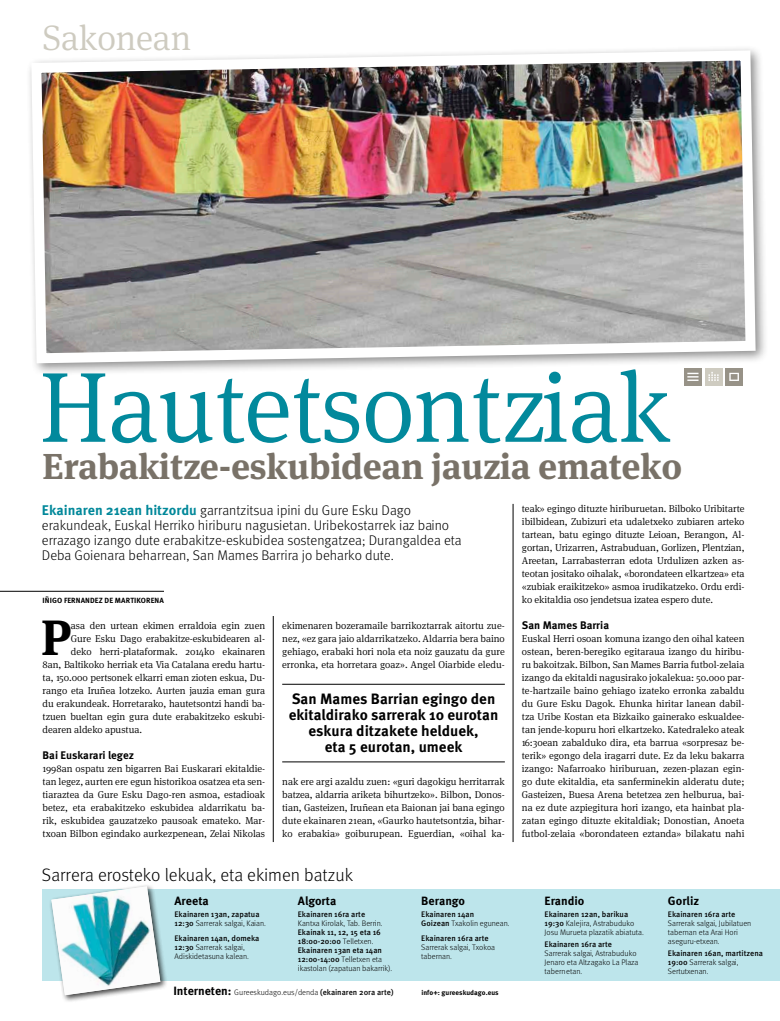
<style>
.page{position:relative;width:780px;height:1021px;background:#fff}
.page>*{position:absolute;margin:0;border:0;box-sizing:border-box;transform-origin:0 0}
.t1{font:300 100px "Hiruka Serif";letter-spacing:-.01em;color:#02899c}
.t2{font:700 49.5px "Hiruka Serif";color:#000}
.t3{font:700 36px "Hiruka Serif";letter-spacing:-.005em;color:#797268}
.t4{font:300 35.4px "Hiruka Serif";letter-spacing:-.005em;color:#cecbc0}
.t5{font:300 18px "Hiruka";color:#000}
.t6{font:700 15px/16px "Hiruka";color:#000;text-align:center}
.t7{font:300 14px/15px "Hiruka";color:#000}
.t8{font:700 12px "Hiruka";color:#000}
.t9{font:700 11px "Hiruka";color:#000}
.t10{font:300 10px/13px "Hiruka Serif";letter-spacing:-.005em;color:#000;text-align:justify}
.t11{font:300 8px/9px "Hiruka";color:#000}
.t12{font:500 8px/9px "Hiruka";color:#000}
.t13{font:700 7.5px "Hiruka";letter-spacing:.01em;color:#000}
.t14{font:700 7px "Hiruka";letter-spacing:.005em;color:#000}
.s1{font-weight:700;color:#00889a}
.s2{font-weight:300}
.s3{font-weight:500}
.s4{font-weight:700;font-size:12px}
</style>
<div class="page">
<div style="left:26px;top:45px;width:742px;height:331px;background:#000;opacity:.45"></div>
<img style="left:26px;top:45px;width:734px;height:323px">
<div style="left:43px;top:889px;width:737px;height:91px;background:#bde5eb"></div>
<div style="left:49px;top:884px;width:119px;height:119px;background:#000;opacity:.75"></div>
<img style="left:51px;top:886px;width:109px;height:109px">
<hr style="left:513px;top:504px;width:1px;height:338px;background:#000">
<hr style="left:273px;top:616px;width:1px;height:226px;background:#000">
<hr style="left:282px;top:684px;width:223px;height:1px;background:#000">
<hr style="left:282px;top:761px;width:223px;height:1px;background:#000">
<hr style="left:0;top:591px;width:164px;height:1px;background:#000">
<div style="left:704px;top:368px;width:18px;height:17px;background:#cecbc0"></div>
<svg style="left:708px;top:372px;width:10px;height:9px"></svg>
<div style="left:684px;top:368px;width:17px;height:17px;background:#979287"></div>
<svg style="left:687px;top:373px;width:11px;height:8px"></svg>
<div style="left:725px;top:368px;width:17px;height:17px;background:#979287"></div>
<svg style="left:729px;top:373px;width:9px;height:8px"></svg>
<h3 class="t4" style="left:43px;top:12px;width:150px">Sakonean</h3>
<h1 class="t1" style="left:39px;top:335px;width:633px">Hautetsontziak</h1>
<h3 class="t3" style="left:43px;top:438px;width:641px">Erabakitze-eskubidean jauzia emateko</h3>
<p class="t7" style="left:42px;top:503px;width:421px"><span class="s1">Ekainaren 21ean hitzordu</span> garrantzitsua ipini du Gure Esku Dago erakundeak, Euskal Herriko hiriburu nagusietan. Uribekostarrek iaz baino errazago izango dute erabakitze-eskubidea sostengatzea; Durangaldea eta Deba Goienara beharrean, San Mames Barrira jo beharko dute.</p>
<p class="t13" style="left:43px;top:594px;width:123px">IÑIGO FERNANDEZ DE MARTIKORENA</p>
<h2 class="t2" style="left:41px;top:598px;width:31px">P</h2>
<p class="t10" style="left:71px;top:618px;width:196px">asa den urtean ekimen erraldoia egin zuen</p>
<p class="t10" style="left:71px;top:631px;width:196px">Gure Esku Dago erabakitze-eskubidearen al-</p>
<p class="t10" style="left:71px;top:644px;width:196px">deko herri-plataformak. 2014ko ekainaren</p>
<p class="t10" style="left:43px;top:657px;width:224px">8an, Baltikoko herriak eta Via Catalana eredu hartu-</p>
<p class="t10" style="left:43px;top:670px;width:224px">ta, 150.000 pertsonek elkarri eman zioten eskua, Du-</p>
<p class="t10" style="left:43px;top:683px;width:224px">rango eta Iruñea lotzeko. Aurten jauzia eman gura</p>
<p class="t10" style="left:43px;top:696px;width:224px">du erakundeak. Horretarako, hautetsontzi handi ba-</p>
<p class="t10" style="left:43px;top:709px;width:224px">tzuen bueltan egin gura dute erabakitzeko eskubi-</p>
<p class="t10" style="left:43px;top:722px;width:101px">dearen aldeko apustua.</p>
<p class="t9" style="left:43px;top:746px;width:93px">Bai Euskarari legez</p>
<p class="t10" style="left:43px;top:761px;width:224px">1998an ospatu zen bigarren Bai Euskarari ekitaldie&shy;tan legez, aurten ere egun historikoa osatzea eta sen&shy;tiaraztea da Gure Esku Dago-ren asmoa, estadioak betez, eta erabakitzeko eskubidea aldarrikatu ba&shy;rik, eskubidea gauzatzeko pausoak emateko. Mar&shy;txoan Bilbon egindako aurkezpenean, Zelai Nikolas</p>
<p class="t10" style="left:282px;top:618px;width:224px">ekimenaren bozeramaile barrikoztarrak aitortu zue&shy;nez, «ez gara jaio aldarrikatzeko. Aldarria bera baino gehiago, erabaki hori nola eta noiz gauzatu da gure erronka, eta horretara goaz». Angel Oiarbide eledu-</p>
<h3 class="t6" style="left:289px;top:690px;width:211px">San Mames Barrian egingo den ekitaldirako sarrerak 10 eurotan eskura ditzakete helduek,<br>eta 5 eurotan, umeek</h3>
<p class="t10" style="left:282px;top:774px;width:224px">nak ere argi azaldu zuen: «guri dagokigu herritarrak batzea, aldarria ariketa bihurtzeko». Bilbon, Donos&shy;tian, Gasteizen, Iruñean eta Baionan jai bana egingo dute ekainaren 21ean, «Gaurko hautetsontzia, bihar&shy;ko erabakia» goiburupean. Eguerdian, «oihal ka-</p>
<h3 class="t5" style="left:42px;top:863px;width:313px">Sarrera erosteko lekuak, eta ekimen batzuk</h3>
<p class="t8" style="left:174px;top:891px;width:36px">Areeta</p>
<p class="t12" style="left:174px;top:909px;width:93px">Ekainaren 13an, zapatua<br>12:30 <span class="s2">Sarrerak salgai, Kaian.</span></p>
<p class="t11" style="left:174px;top:933px;width:86px"><span class="s3">Ekainaren 14an, domeka<br>12:30</span> Sarrerak salgai,<br>Adiskidetasuna kalean.</p>
<p class="t8" style="left:298px;top:891px;width:40px">Algorta</p>
<p class="t12" style="left:298px;top:909px;width:69px">Ekainaren 16ra arte</p>
<p class="t11" style="left:298px;top:919px;width:86px">Kantxa Kirolak, Tab. Berrin.</p>
<p class="t12" style="left:298px;top:927px;width:96px">Ekainak 11, 12, 15 eta 16<br>18:00-20:00 <span class="s2">Telletxen.<br></span>Ekainaren 13an eta 14an<br>12:00-14:00 <span class="s2">Telletxen eta ikastolan (zapatuan bakarrik).</span></p>
<p class="t8" style="left:421px;top:891px;width:45px">Berango</p>
<p class="t12" style="left:421px;top:909px;width:90px">Ekainaren 14an<br>Goizean <span class="s2">Txakolin egunean.</span></p>
<p class="t12" style="left:421px;top:933px;width:69px">Ekainaren 16ra arte</p>
<p class="t11" style="left:421px;top:942px;width:75px">Sarrerak salgai, Txokoa tabernan.</p>
<p class="t11" style="left:173px;top:987px;width:221px"><span class="s4">Interneten:</span> Gureeskudago.eus/denda <span class="s3">(ekainaren 20ra arte)</span></p>
<p class="t14" style="left:421px;top:987px;width:79px">info+: gureeskudago.eus</p>
<p class="t10" style="left:522px;top:501px;width:224px">teak» egingo dituzte hiriburuetan. Bilboko Uribitarte ibilbidean, Zubizuri eta udaletxeko zubiaren arteko tartean, batu egingo dituzte Leioan, Berangon, Al&shy;gortan, Urizarren, Astrabuduan, Gorlizen, Plentzian, Areetan, Larrabasterran edota Urdulizen azken as&shy;teotan jositako oihalak, «borondateen elkartzea» eta «zubiak eraikitzeko» asmoa irudikatzeko. Ordu erdi&shy;ko ekitaldia oso jendetsua izatea espero dute.</p>
<p class="t9" style="left:522px;top:616px;width:89px">San Mames Barria</p>
<p class="t10" style="left:522px;top:631px;width:224px">Euskal Herri osoan komuna izango den oihal kateen ostean, beren-beregiko egitaraua izango du hiribu&shy;ru bakoitzak. Bilbon, San Mames Barria futbol-zelaia izango da ekitaldi nagusirako jokalekua: 50.000 par&shy;te-hartzaile baino gehiago izateko erronka zabaldu du Gure Esku Dagok. Ehunka hiritar lanean dabil&shy;tza Uribe Kostan eta Bizkaiko gainerako eskualdee&shy;tan jende-kopuru hori elkartzeko. Katedraleko ateak 16:30ean zabalduko dira, eta barrua «sorpresaz be&shy;terik» egongo dela iragarri dute. Ez da leku bakarra izango: Nafarroako hiriburuan, zezen-plazan egin&shy;go dute ekitaldia, eta sanferminekin alderatu dute; Gasteizen, Buesa Arena betetzea zen helburua, bai&shy;na ez dute azpiegitura hori izango, eta hainbat pla&shy;zatan egingo dituzte ekitaldiak; Donostian, Anoeta futbol-zelaia «borondateen eztanda» bilakatu nahi</p>
<p class="t8" style="left:544px;top:891px;width:41px">Erandio</p>
<p class="t11" style="left:544px;top:910px;width:101px"><span class="s3">Ekainaren 12an, barikua<br>19:30</span> Kalejira, Astrabuduko<br>Josu Murueta plazatik abiatuta.</p>
<p class="t12" style="left:544px;top:939px;width:69px">Ekainaren 16ra arte</p>
<p class="t11" style="left:544px;top:948px;width:95px">Sarrerak salgai, Astrabuduko<br>Jenaro eta Altzagako La Plaza tabernetan.</p>
<p class="t8" style="left:668px;top:891px;width:33px">Gorliz</p>
<p class="t12" style="left:668px;top:909px;width:69px">Ekainaren 16ra arte</p>
<p class="t11" style="left:668px;top:919px;width:85px">Sarrerak salgai, Jubilatuen tabernan eta Arai Hori aseguru-etxean.</p>
<p class="t12" style="left:668px;top:948px;width:97px">Ekainaren 16an, martitzena<br>19:00 <span class="s2">Sarrerak salgai,<br>Sertutxenan.</span></p>
</div>
